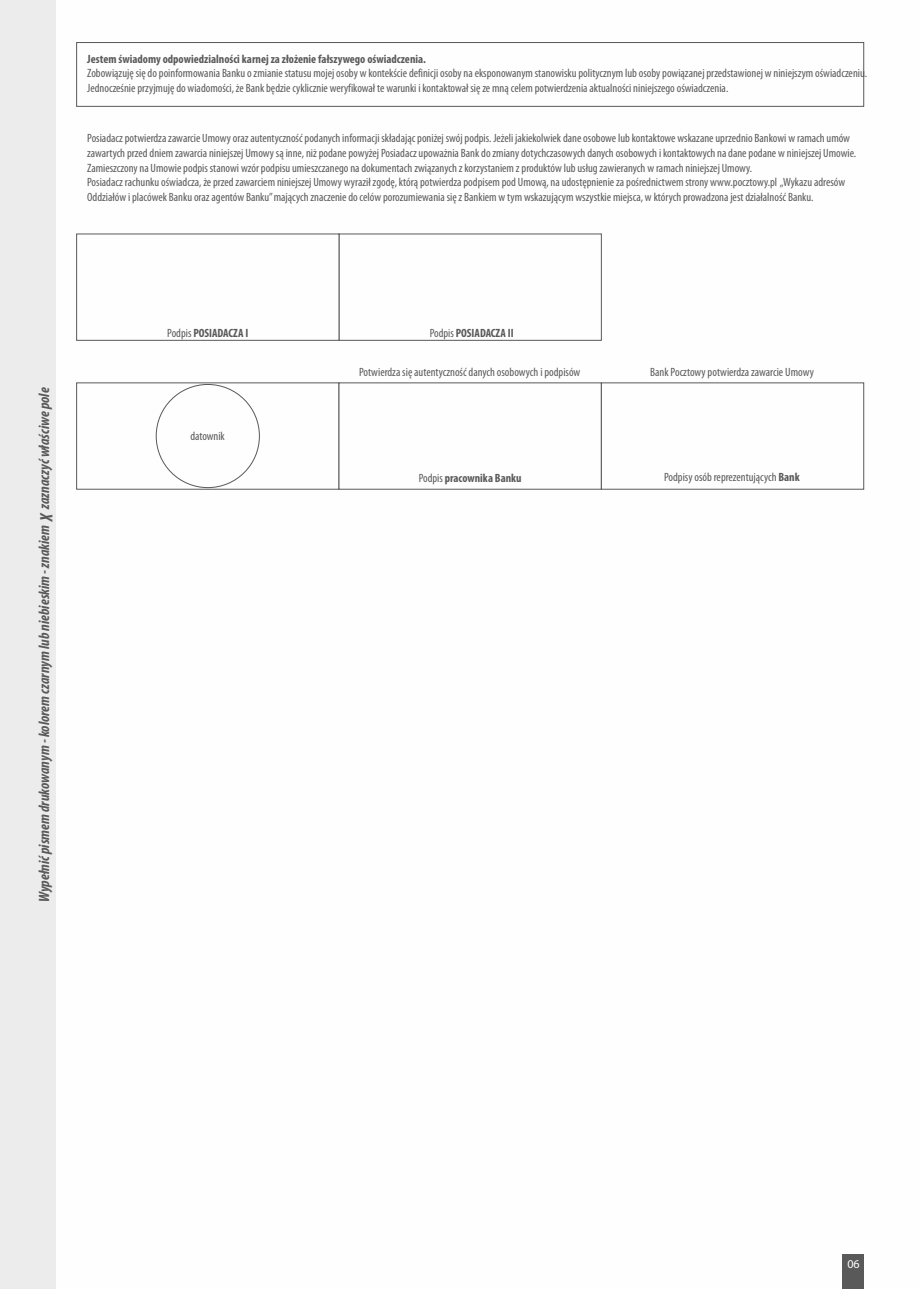
<style>
.page{position:relative;width:919px;height:1289px;background:#fff}
.page>*{position:absolute;margin:0;border:0;box-sizing:border-box;transform-origin:0 0}
.t1{font:italic 700 condensed 18px "Myriad Pl";color:#595959}
.t2{font:italic 700 condensed 15px "Myriad Pl";color:#595959}
.t3{font:condensed 12px/14.9px "Myriad Pl";color:#595959}
.t4{font:700 condensed 12px "Myriad Pl";color:#595959}
.t5{font:12px "Myriad Pl";color:#fefefe}
.s1{font-weight:400}
.s2{font-weight:700}
</style>
<div class="page">
<svg style="left:76px;top:382px;width:788px;height:108px"></svg>
<svg style="left:76px;top:233px;width:526px;height:108px"></svg>
<div style="left:0;top:0;width:55px;height:1288px;background:#ececec"></div>
<div style="left:842px;top:1254px;width:21px;height:34px;background:#595959"></div>
<svg style="left:76px;top:42px;width:787px;height:65px"></svg>
<p class="t4" style="left:87px;top:54px;width:340px">Jestem świadomy odpowiedzialności karnej za złożenie fałszywego oświadczenia.</p>
<p class="t3" style="left:87px;top:67px;width:781px">Zobowiązuję się do poinformowania Banku o zmianie statusu mojej osoby w kontekście definicji osoby na eksponowanym stanowisku politycznym lub osoby powiązanej przedstawionej w niniejszym oświadczeniu.<br>Jednocześnie przyjmuję do wiadomości, że Bank będzie cyklicznie weryfikował te warunki i kontaktował się ze mną celem potwierdzenia aktualności niniejszego oświadczenia.</p>
<p class="t3" style="left:87px;top:132px;width:770px">Posiadacz potwierdza zawarcie Umowy oraz autentyczność podanych informacji składając poniżej swój podpis. Jeżeli jakiekolwiek dane osobowe lub kontaktowe wskazane uprzednio Bankowi w ramach umów zawartych przed dniem zawarcia niniejszej Umowy są inne, niż podane powyżej Posiadacz upoważnia Bank do zmiany dotychczasowych danych osobowych i kontaktowych na dane podane w niniejszej Umowie.<br>Zamieszczony na Umowie podpis stanowi wzór podpisu umieszczanego na dokumentach związanych z korzystaniem z produktów lub usług zawieranych w ramach niniejszej Umowy.<br>Posiadacz rachunku oświadcza, że przed zawarciem niniejszej Umowy wyraził zgodę, którą potwierdza podpisem pod Umową, na udostępnienie za pośrednictwem strony www.pocztowy.pl „Wykazu adresów Oddziałów i placówek Banku oraz agentów Banku” mających znaczenie do celów porozumiewania się z Bankiem w tym wskazującym wszystkie miejsca, w których prowadzona jest działalność Banku.</p>
<p class="t2" style="left:38px;top:902px;width:516px;rotate:-90deg">Wypełnić pismem drukowanym - kolorem czarnym lub niebieskim - znakiem zaznaczyć właściwe pole</p>
<h1 class="t1" style="left:39px;top:520px;width:11px;rotate:-90deg">X</h1>
<p class="t4" style="left:167px;top:328px;width:82px"><span class="s1">Podpis</span> POSIADACZA I</p>
<p class="t4" style="left:429px;top:328px;width:85px"><span class="s1">Podpis</span> POSIADACZA II</p>
<p class="t3" style="left:190px;top:430px;width:36px">datownik</p>
<p class="t3" style="left:359px;top:365px;width:223px">Potwierdza się autentyczność danych osobowych i podpisów</p>
<p class="t4" style="left:418px;top:472px;width:104px"><span class="s1">Podpis</span> pracownika Banku</p>
<p class="t3" style="left:650px;top:365px;width:165px">Bank Pocztowy potwierdza zawarcie Umowy</p>
<p class="t3" style="left:664px;top:470px;width:137px">Podpisy osób reprezentujących <span class="s2">Bank</span></p>
<p class="t5" style="left:847px;top:1259px;width:14px">06</p>
</div>
